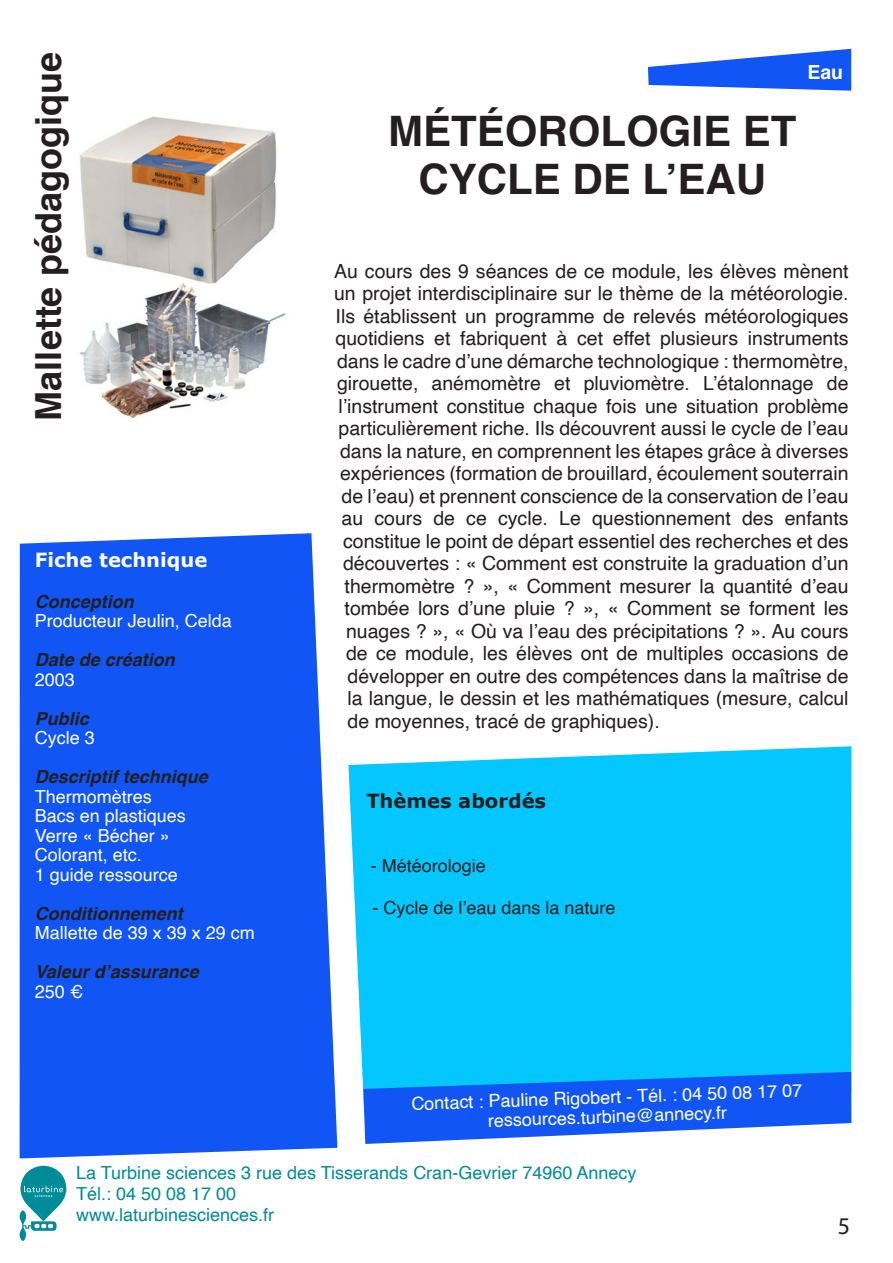
<style>
.page{position:relative;width:893px;height:1263px;background:#fff}
.page>*{position:absolute;margin:0;border:0;box-sizing:border-box;transform-origin:0 0}
.t1{font:700 42px "Helvetica";color:#231f20}
.t2{font:700 36px "Helvetica";color:#231f20}
.t3{font:24px "Myriad Pro";color:#231f20}
.t4{font:19.5px/22.5px "Helvetica";color:#231f20;text-align:center}
.t5{font:700 19.5px "Verdana";color:#fff}
.t6{font:700 19.5px "Verdana";color:#231f20}
.t7{font:700 19.5px "Helvetica";color:#fff}
.t8{font:18px/19.5px "Helvetica";color:#fff;text-align:center}
.t9{font:18px/21px "Helvetica";color:#008b98}
.t10{font:italic 700 18px "Helvetica";color:#231f20}
.t11{font:18px "Helvetica";color:#231f20}
</style>
<div class="page">
<svg style="left:348px;top:746px;width:503px;height:340px;fill:#04c7ff"></svg>
<div style="left:363px;top:769px;width:474px;height:303px;background:#04c7ff"></div>
<div style="left:20px;top:533px;width:317px;height:625px;background:#1255f5"></div>
<svg style="left:648px;top:49px;width:203px;height:42px"></svg>
<svg style="left:363px;top:1072px;width:488px;height:72px;background:#347cf7"></svg>
<svg style="left:19px;top:1166px;width:48px;height:75px"></svg>
<img style="left:80px;top:116px;width:206px;height:302px">
<p class="t2" style="left:19px;top:420px;width:370px;rotate:-90deg">Mallette pédagogique</p>
<p class="t7" style="left:807px;top:56px;width:37px">Eau</p>
<p class="t1" style="left:388px;top:98px;width:410px">MÉTÉOROLOGIE ET</p>
<p class="t1" style="left:418px;top:146px;width:349px">CYCLE DE L’EAU</p>
<p class="t4" style="left:334px;top:260px;width:516px">Au cours des 9 séances de ce module, les élèves mènent un projet interdisciplinaire sur le thème de la météorologie.<br>Ils établissent un programme de relevés météorologiques quotidiens et fabriquent à cet effet plusieurs instruments dans le cadre d’une démarche technologique : thermomètre, girouette, anémomètre et pluviomètre. L’étalonnage de l’instrument constitue chaque fois une situation problème particulièrement riche. Ils découvrent aussi le cycle de l’eau dans la nature, en comprennent les étapes grâce à diverses expériences (formation de brouillard, écoulement souterrain de l’eau) et prennent conscience de la conservation de l’eau</p>
<p class="t4" style="left:342px;top:508px;width:508px;text-align:justify">au cours de ce cycle. Le questionnement des enfants constitue le point de départ essentiel des recherches et des découvertes : « Comment est construite la graduation d’un thermomètre ? », « Comment mesurer la quantité d’eau tombée lors d’une pluie ? », « Comment se forment les nuages ? », « Où va l’eau des précipitations ? ». Au cours de ce module, les élèves ont de multiples occasions de développer en outre des compétences dans la maîtrise de la langue, le dessin et les mathématiques (mesure, calcul de moyennes, tracé de graphiques).</p>
<p class="t5" style="left:35px;top:548px;width:174px">Fiche technique</p>
<p class="t10" style="left:35px;top:587px;width:100px">Conception</p>
<p class="t8" style="left:35px;top:612px;width:199px">Producteur Jeulin, Celda</p>
<p class="t10" style="left:35px;top:645px;width:142px">Date de création</p>
<p class="t8" style="left:35px;top:670px;width:42px">2003</p>
<p class="t10" style="left:35px;top:704px;width:56px">Public</p>
<p class="t8" style="left:35px;top:729px;width:62px">Cycle 3</p>
<p class="t10" style="left:35px;top:762px;width:175px">Descriptif technique</p>
<p class="t8" style="left:35px;top:787px;width:119px">Thermomètres</p>
<p class="t8" style="left:35px;top:807px;width:153px">Bacs en plastiques</p>
<p class="t8" style="left:35px;top:826px;width:137px">Verre « Bécher »</p>
<p class="t8" style="left:35px;top:846px;width:109px">Colorant, etc.</p>
<p class="t8" style="left:35px;top:865px;width:145px">1 guide ressource</p>
<p class="t10" style="left:35px;top:899px;width:149px">Conditionnement</p>
<p class="t8" style="left:35px;top:924px;width:222px">Mallette de 39 x 39 x 29 cm</p>
<p class="t10" style="left:35px;top:957px;width:166px">Valeur d’assurance</p>
<p class="t8" style="left:35px;top:982px;width:50px">250 €</p>
<p class="t6" style="left:366px;top:788px;width:181px">Thèmes abordés</p>
<p class="t11" style="left:371px;top:852px;width:117px">- Météorologie</p>
<p class="t11" style="left:372px;top:894px;width:245px">- Cycle de l’eau dans la nature</p>
<p class="t8" style="left:411px;top:1094px;width:392px;rotate:-2deg">Contact : Pauline Rigobert - Tél. : 04 50 08 17 07 ressources.turbine@annecy.fr</p>
<p class="t9" style="left:76px;top:1162px;width:562px">La Turbine sciences 3 rue des Tisserands Cran-Gevrier 74960 Annecy</p>
<p class="t9" style="left:76px;top:1183px;width:200px">Tél.: 04 50 08 17 00 www.laturbinesciences.fr</p>
<p class="t3" style="left:838px;top:1211px;width:14px">5</p>
</div>
